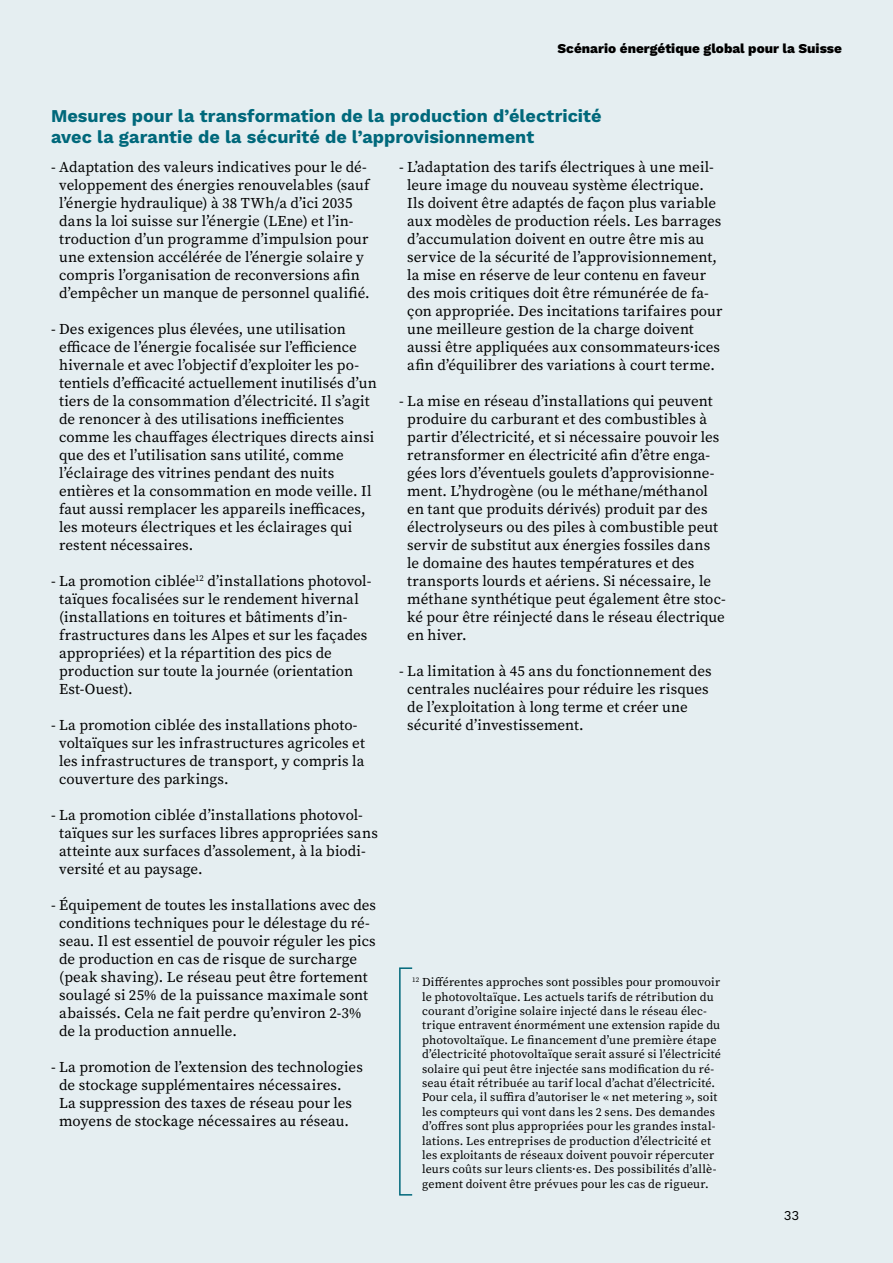
<style>
.page{position:relative;width:893px;height:1263px;background:#e5eef1}
.page>*{position:absolute;margin:0;border:0;box-sizing:border-box;transform-origin:0 0}
.Titel_3{font:700 18px/21.6px "Work Sans";color:#00687b}
.Fliesstext{font:15px/18px "Source Serif Pro";letter-spacing:.005em;color:#000}
.t1{font:800 13.5px "Work Sans";color:#000}
.t2{font:13.5px "Work Sans";color:#000}
.Fliesstext-2{font:12px/14.4px "Source Serif Pro";letter-spacing:.015em;color:#000}
</style>
<div class="page">
<div style="left:399px;top:967px;width:14px;height:228px;border:2px solid #00687b"></div>
<p class="t1" style="left:558px;top:40px;width:286px">Scénario énergétique global pour la Suisse</p>
<p class="Titel_3" style="left:51px;top:106px;width:552px">Mesures pour la transformation de la production d’électricité avec la garantie de la sécurité de l’approvisionnement</p>
<p class="Fliesstext" style="left:59px;top:158px;width:312px;text-indent:-8px">- Adaptation des valeurs indicatives pour le dé&shy;veloppement des énergies renouvelables (sauf l’énergie hydraulique) à 38 TWh/a d’ici 2035 dans la loi suisse sur l’énergie (LEne) et l’in&shy;troduction d’un programme d’impulsion pour une extension accélérée de l’énergie solaire y compris l’organisation de reconversions afin d’empêcher un manque de personnel qualifié.</p>
<p class="Fliesstext" style="left:59px;top:320px;width:319px;text-indent:-8px">- Des exigences plus élevées, une utilisation efficace de l’énergie focalisée sur l’efficience hivernale et avec l’objectif d’exploiter les po&shy;tentiels d’efficacité actuellement inutilisés d’un tiers de la consommation d’électricité. Il s’agit de renoncer à des utilisations inefficientes comme les chauffages électriques directs ainsi que des et l’utilisation sans utilité, comme l’éclairage des vitrines pendant des nuits entières et la consommation en mode veille. Il faut aussi remplacer les appareils inefficaces, les moteurs électriques et les éclairages qui restent nécessaires.</p>
<p class="Fliesstext" style="left:59px;top:572px;width:314px;text-indent:-8px">- La promotion ciblée<sup>12</sup> d’installations photovol&shy;taïques focalisées sur le rendement hivernal (installations en toitures et bâtiments d’in&shy;frastructures dans les Alpes et sur les façades appropriées) et la répartition des pics de production sur toute la journée (orientation Est-Ouest).</p>
<p class="Fliesstext" style="left:59px;top:716px;width:307px;text-indent:-8px">- La promotion ciblée des installations photo&shy;voltaïques sur les infrastructures agricoles et les infrastructures de transport, y compris la couverture des parkings.</p>
<p class="Fliesstext" style="left:59px;top:806px;width:320px;text-indent:-8px">- La promotion ciblée d’installations photovol&shy;taïques sur les surfaces libres appropriées sans atteinte aux surfaces d’assolement, à la biodi&shy;versité et au paysage.</p>
<p class="Fliesstext" style="left:59px;top:896px;width:318px;text-indent:-8px">- Équipement de toutes les installations avec des conditions techniques pour le délestage du ré&shy;seau. Il est essentiel de pouvoir réguler les pics de production en cas de risque de surcharge (peak shaving). Le réseau peut être fortement soulagé si 25% de la puissance maximale sont abaissés. Cela ne fait perdre qu’environ 2-3% de la production annuelle.</p>
<p class="Fliesstext" style="left:59px;top:1058px;width:305px;text-indent:-8px">- La promotion de l’extension des technologies de stockage supplémentaires nécessaires.<br>La suppression des taxes de réseau pour les moyens de stockage nécessaires au réseau.</p>
<p class="Fliesstext" style="left:407px;top:158px;width:317px;text-indent:-8px">- L’adaptation des tarifs électriques à une meil&shy;leure image du nouveau système électrique.<br>Ils doivent être adaptés de façon plus variable aux modèles de production réels. Les barrages d’accumulation doivent en outre être mis au service de la sécurité de l’approvisionnement, la mise en réserve de leur contenu en faveur des mois critiques doit être rémunérée de fa&shy;çon appropriée. Des incitations tarifaires pour une meilleure gestion de la charge doivent aussi être appliquées aux consommateurs·ices afin d’équilibrer des variations à court terme.</p>
<p class="Fliesstext" style="left:407px;top:392px;width:320px;text-indent:-8px">- La mise en réseau d’installations qui peuvent produire du carburant et des combustibles à partir d’électricité, et si nécessaire pouvoir les retransformer en électricité afin d’être enga&shy;gées lors d’éventuels goulets d’approvisionne&shy;ment. L’hydrogène (ou le méthane/méthanol en tant que produits dérivés) produit par des électrolyseurs ou des piles à combustible peut servir de substitut aux énergies fossiles dans le domaine des hautes températures et des transports lourds et aériens. Si nécessaire, le méthane synthétique peut également être stoc&shy;ké pour être réinjecté dans le réseau électrique en hiver.</p>
<p class="Fliesstext" style="left:407px;top:662px;width:306px;text-indent:-8px">- La limitation à 45 ans du fonctionnement des centrales nucléaires pour réduire les risques de l’exploitation à long terme et créer une sécurité d’investissement.</p>
<p class="Fliesstext-2" style="left:422px;top:975px;width:300px;text-indent:-10px"><sup>12</sup> Différentes approches sont possibles pour promouvoir le photovoltaïque. Les actuels tarifs de rétribution du courant d’origine solaire injecté dans le réseau élec&shy;trique entravent énormément une extension rapide du photovoltaïque. Le financement d’une première étape d’électricité photovoltaïque serait assuré si l’électricité solaire qui peut être injectée sans modification du ré&shy;seau était rétribuée au tarif local d’achat d’électricité.<br>Pour cela, il suffira d’autoriser le « net metering », soit les compteurs qui vont dans les 2 sens. Des demandes d’offres sont plus appropriées pour les grandes instal&shy;lations. Les entreprises de production d’électricité et les exploitants de réseaux doivent pouvoir répercuter leurs coûts sur leurs clients·es. Des possibilités d’allè&shy;gement doivent être prévues pour les cas de rigueur.</p>
<p class="t2" style="left:784px;top:1208px;width:17px">33</p>
</div>
